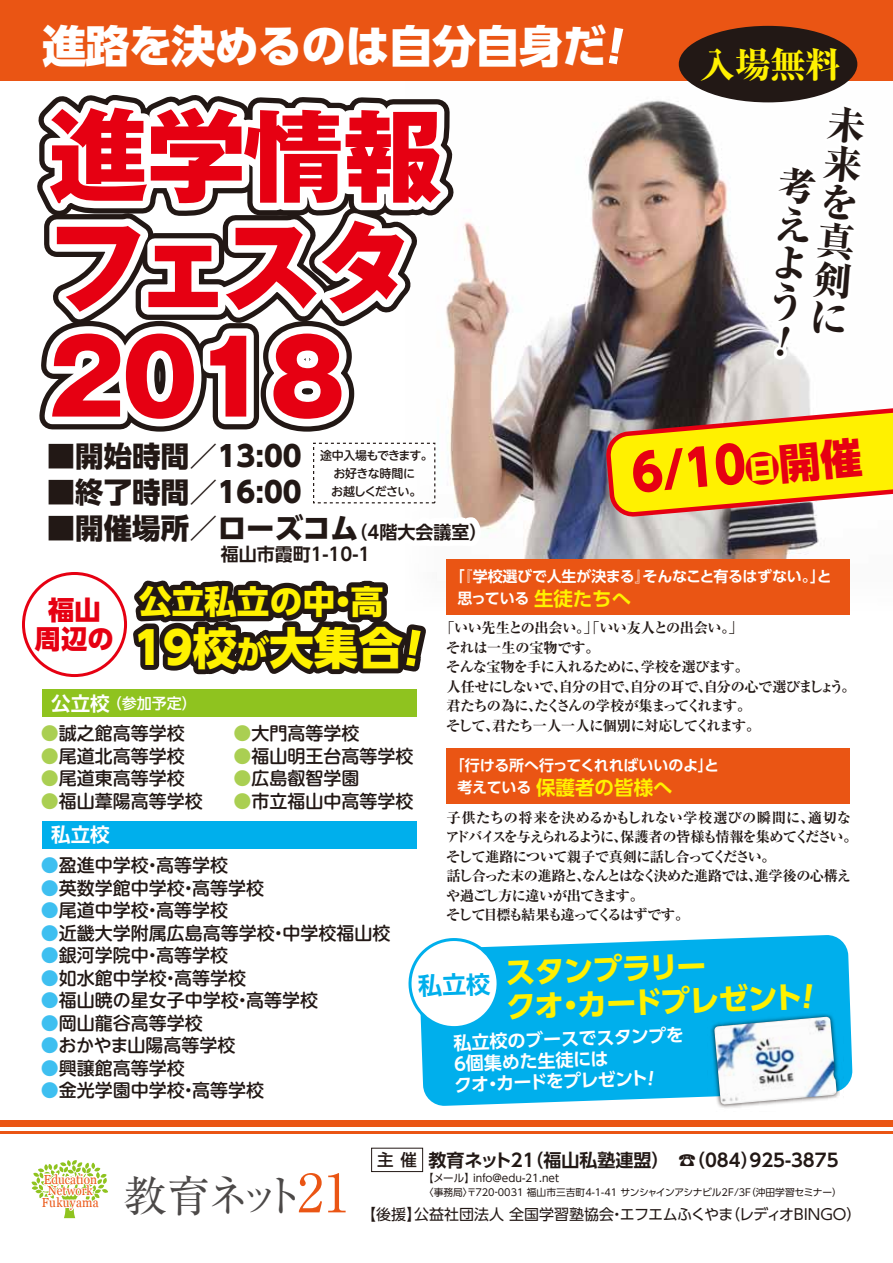
<style>
.page{position:relative;width:893px;height:1263px;background:#fff}
.page>*{position:absolute;margin:0;border:0;box-sizing:border-box;transform-origin:0 0}
.t1{font:800 100.5px/111px "Gothic MB101 Pro";letter-spacing:-.025em;color:#e60012}
.t2{font:800 50.1px "UD Shin Go Pro";color:#e60012;scale:.95 1}
.t3{font:800 44.4px "UD Shin Go Pro";letter-spacing:-.025em;color:#fff}
.t4{font:800 44.4px "UD Shin Go Pro";color:#fff100}
.t5{font:43.5px "Ryumin Pro";letter-spacing:-.185em;color:#4c4948}
.t6{font:800 39px/38.7px "Ryumin Pro";color:#221815;text-align:justify}
.t7{font:800 36px "Ryumin Pro";color:#fff100}
.t8{font:800 32.55px "UD Shin Go Pro";color:#fff100}
.t9{font:700 30px/34.5px "UD Shin Go Pro";color:#fff100}
.t10{font:800 28.5px "UD Shin Go Pro";color:#221815}
.t11{font:800 26.25px/28.5px "UD Shin Go Pro";color:#e60012;text-align:center}
.t12{font:700 19.5px "UD Shin Go Pro De";color:#fff100}
.t13{font:700 19.5px "UD Shin Go Pro De";color:#fff}
.t14{font:500 18px "UD Shin M Go Pro";color:#221815}
.t15{font:700 18px "UD Shin Go Pro De";color:#221815}
.t16{font:700 18px/21px "UD Shin Go Pro De";color:#fff}
.t17{font:700 15px/22.4px "UD Shin Go Pro De";letter-spacing:-.015em;color:#fff}
.t18{font:15px "UD Shin Go Pro";color:#221815}
.t19{font:500 15px "UD Shin Go Pro";color:#fff}
.t20{font:700 expanded 14.25px/19.5px "Ryumin Pro";letter-spacing:-.055em;color:#221815}
.t21{font:13.05px/11.6px "Georgia";color:#ea5514;text-align:center;scale:.9 1}
.t22{font:500 12px/18px "UD Shin M Go Pro";letter-spacing:-.06em;color:#221815;text-align:center}
.t23{font:10.5px "UD Shin Go Pro";color:#221815}
.t24{font:9.75px "UD Shin Go Pro";color:#221815}
.s1{font-family:"UD Shin Go Pro De";font-weight:700;font-size:18px}
.s2{font-size:34.8px}
.s3{font-size:41.7px}
.s4{font-size:32.55px}
.s5{font-family:"UD Shin Go Pro De";font-weight:700;font-size:19.5px}
.s6{color:#aacf52}
.s7{color:#3ebff0}
.s8{font-size:19.5px;color:#fff100}
.s9{font-size:15px;color:#fff}
.s10{font-size:52.5px;color:#ea5514}
.s11{font-family:"UD Shin Go Pro";font-weight:500;font-size:16.5px}
</style>
<div class="page">
<img style="left:504px;top:133px;width:315px;height:426px">
<svg style="left:504px;top:614px;width:346px;height:1px"></svg>
<div style="left:0;top:1120px;width:893px;height:7px;background:#ea5514"></div>
<hr style="left:0;top:1131px;width:893px;height:2px;background:#ea5514">
<div style="left:43px;top:821px;width:374px;height:27px;background:#00afec"></div>
<div style="left:446px;top:559px;width:404px;height:55px;background:#ea5514"></div>
<div style="left:446px;top:748px;width:404px;height:56px;background:#ea5514"></div>
<svg style="left:421px;top:935px;width:432px;height:171px;background:#14b5ed"></svg>
<div style="left:371px;top:1148px;width:52px;height:24px;border:1px solid #221815"></div>
<div style="left:43px;top:689px;width:374px;height:27px;background:#8fc31f"></div>
<div style="left:0;top:0;width:893px;height:81px;background:#ea5514"></div>
<svg style="left:32px;top:1160px;width:76px;height:58px"></svg>
<svg style="left:504px;top:133px;width:55px;height:122px"></svg>
<img style="left:708px;top:1010px;width:136px;height:98px">
<img style="left:714px;top:1017px;width:123px;height:87px">
<svg style="left:22px;top:94px;width:482px;height:584px"></svg>
<svg style="left:804px;top:984px;width:8px;height:25px"></svg>
<svg style="left:649px;top:1070px;width:4px;height:15px"></svg>
<svg style="left:408px;top:938px;width:92px;height:91px"></svg>
<svg style="left:603px;top:25px;width:290px;height:495px"></svg>
<h3 class="t3" style="left:42px;top:9px;width:566px">進路を決めるのは自分自身だ</h3>
<h1 class="t1" style="left:46px;top:89px;width:398px">進学情報フェスタ<br>2018</h1>
<h3 class="t10" style="left:47px;top:433px;width:256px">■開始時間／13:00</h3>
<h3 class="t10" style="left:47px;top:469px;width:256px">■終了時間／16:00</h3>
<h3 class="t10" style="left:47px;top:505px;width:442px">■開催場所／ローズコム<span class="s1">（4階大会議室）</span></h3>
<p class="t15" style="left:221px;top:540px;width:151px">福山市霞町1-10-1</p>
<p class="t22" style="left:320px;top:446px;width:114px">途中入場もできます。お好きな時間に<br>お越しください。</p>
<h3 class="t7" style="left:700px;top:37px;width:143px">入場無料</h3>
<h3 class="t6" style="left:829px;top:101px;width:21px;rotate:5deg">未来を真剣に</h3>
<h3 class="t6" style="left:780px;top:162px;width:21px;rotate:5deg">考えよう</h3>
<h2 class="t2" style="left:628px;top:433px;width:244px;rotate:-5deg">6/10<span class="s2">日</span><span class="s3">開催</span></h2>
<h3 class="t11" style="left:35px;top:595px;width:80px">福山周辺の</h3>
<h3 class="t8" style="left:139px;top:575px;width:246px">公立私立の中・高</h3>
<h3 class="t4" style="left:134px;top:611px;width:270px">19校<span class="s4">が</span>大集合</h3>
<p class="t19" style="left:51px;top:691px;width:147px"><span class="s5">公立校</span> （参加予定）</p>
<p class="t14" style="left:41px;top:719px;width:146px"><span class="s6">●</span>誠之館高等学校</p>
<p class="t14" style="left:41px;top:741px;width:146px"><span class="s6">●</span>尾道北高等学校</p>
<p class="t14" style="left:41px;top:764px;width:146px"><span class="s6">●</span>尾道東高等学校</p>
<p class="t14" style="left:41px;top:786px;width:164px"><span class="s6">●</span>福山葦陽高等学校</p>
<h3 class="t13" style="left:51px;top:819px;width:60px">私立校</h3>
<p class="t14" style="left:233px;top:719px;width:127px"><span class="s6">●</span>大門高等学校</p>
<p class="t14" style="left:233px;top:741px;width:182px"><span class="s6">●</span>福山明王台高等学校</p>
<p class="t14" style="left:233px;top:764px;width:127px"><span class="s6">●</span>広島叡智学園</p>
<p class="t14" style="left:233px;top:786px;width:182px"><span class="s6">●</span>市立福山中高等学校</p>
<p class="t14" style="left:41px;top:850px;width:189px"><span class="s7">●</span>盈進中学校・高等学校</p>
<p class="t14" style="left:41px;top:873px;width:225px"><span class="s7">●</span>英数学館中学校・高等学校</p>
<p class="t14" style="left:41px;top:895px;width:189px"><span class="s7">●</span>尾道中学校・高等学校</p>
<p class="t14" style="left:41px;top:918px;width:351px"><span class="s7">●</span>近畿大学附属広島高等学校・中学校福山校</p>
<p class="t14" style="left:41px;top:940px;width:189px"><span class="s7">●</span>銀河学院中・高等学校</p>
<p class="t14" style="left:41px;top:963px;width:207px"><span class="s7">●</span>如水館中学校・高等学校</p>
<p class="t14" style="left:41px;top:985px;width:279px"><span class="s7">●</span>福山暁の星女子中学校・高等学校</p>
<p class="t14" style="left:41px;top:1008px;width:164px"><span class="s7">●</span>岡山龍谷高等学校</p>
<p class="t14" style="left:41px;top:1030px;width:196px"><span class="s7">●</span>おかやま山陽高等学校</p>
<p class="t14" style="left:41px;top:1053px;width:146px"><span class="s7">●</span>興譲館高等学校</p>
<p class="t14" style="left:41px;top:1075px;width:225px"><span class="s7">●</span>金光学園中学校・高等学校</p>
<p class="t17" style="left:457px;top:564px;width:376px;text-indent:-8px">「『学校選びで人生が決まる』そんなこと有るはずない。」と思っている <span class="s8">生徒たちへ</span></p>
<p class="t20" style="left:446px;top:617px;width:411px;text-indent:-6px">「いい先生との出会い。」「いい友人との出会い。」<br>それは一生の宝物です。<br>そんな宝物を手に入れるために、学校を選びます。<br>人任せにしないで、自分の目で、自分の耳で、自分の心で選びましょう。君たちの為に、たくさんの学校が集まってくれます。<br>そして、君たち一人一人に個別に対応してくれます。</p>
<p class="t17" style="left:450px;top:753px;width:271px">「行ける所へ行ってくれればいいのよ」と</p>
<h3 class="t12" style="left:457px;top:771px;width:217px"><span class="s9">考えている</span> 保護者の皆様へ</h3>
<p class="t20" style="left:445px;top:806px;width:414px">子供たちの将来を決めるかもしれない学校選びの瞬間に、適切なアドバイスを与えられるように、保護者の皆様も情報を集めてください。そして進路について親子で真剣に話し合ってください。<br>話し合った末の進路と、なんとはなく決めた進路では、進学後の心構えや過ごし方に違いが出てきます。<br>そして目標も結果も違ってくるはずです。</p>
<h3 class="t9" style="left:504px;top:954px;width:298px;rotate:-2deg">スタンプラリー<br>クオ・カードプレゼント</h3>
<p class="t16" style="left:452px;top:1032px;width:233px;rotate:-2deg">私立校のブースでスタンプを<br>6個集めた生徒には<br>クオ・カードをプレゼント</p>
<p class="t21" style="left:42px;top:1173px;width:65px">Education<br>Network<br>Fukuyama</p>
<h3 class="t5" style="left:124px;top:1162px;width:228px">教育ネット<span class="s10">21</span></h3>
<p class="t15" style="left:377px;top:1146px;width:463px"><span class="s11">主催</span> 教育ネット21（福山私塾連盟）　☎（084）925-3875</p>
<p class="t23" style="left:423px;top:1170px;width:137px">【メール】info@edu-21.net</p>
<p class="t24" style="left:424px;top:1184px;width:420px">〈事務局〉〒720‐0031 福山市三吉町4-1-41 サンシャインアシナビル2F/3F（沖田学習セミナー）</p>
<p class="t18" style="left:361px;top:1202px;width:502px">【後援】公益社団法人 全国学習塾協会・エフエムふくやま（レディオBINGO）</p>
</div>
